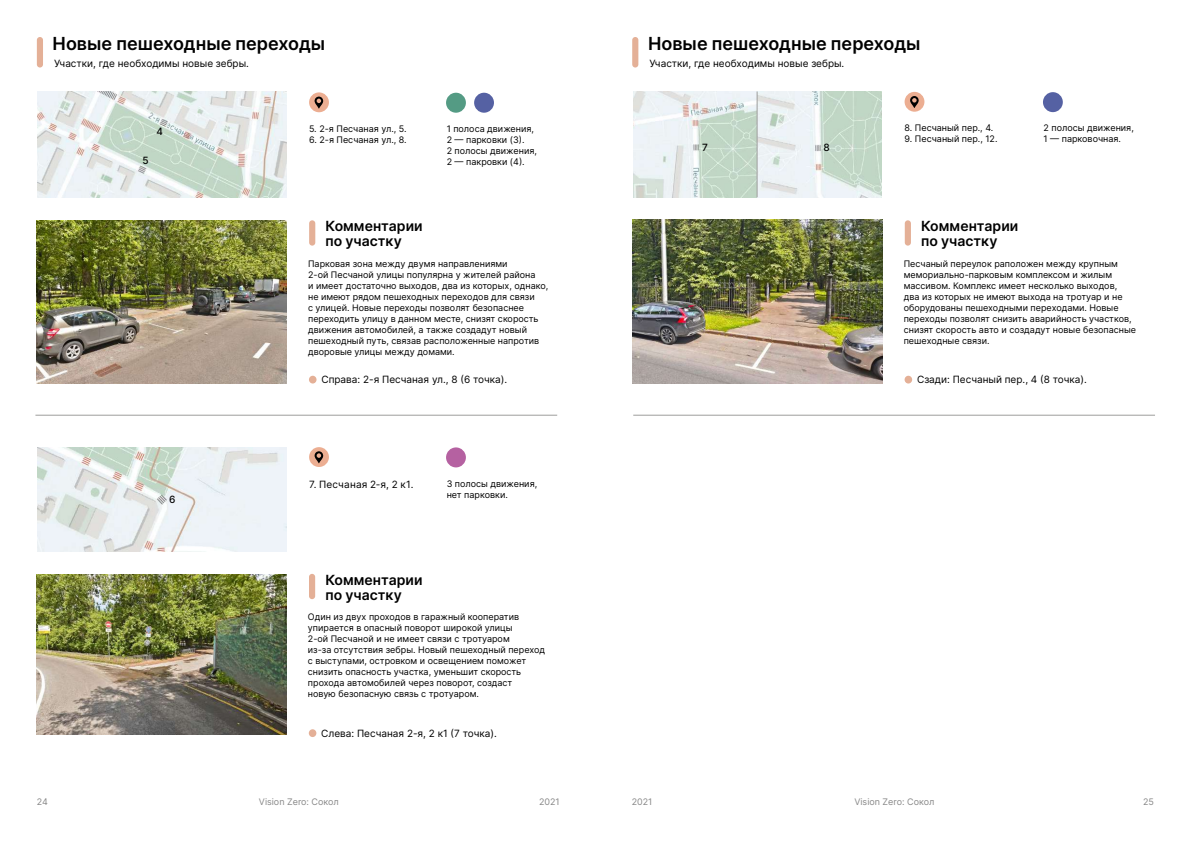
<style>
.page{position:relative;width:1191px;height:842px;background:#fff}
.page>*{position:absolute;margin:0;border:0;box-sizing:border-box;transform-origin:0 0}
.t1{font:600 18px "Inter";color:#000}
.t2{font:600 14px/15px "Inter";letter-spacing:.005em;color:#000}
.t3{font:10px "Inter";color:#000}
.t4{font:500 10px "Inter";color:#000}
.t5{font:9px/11px "Inter";color:#000}
.t6{font:9px "Inter";color:#878787}
</style>
<div class="page">
<img style="left:633px;top:220px;width:249px;height:163px">
<img style="left:37px;top:220px;width:249px;height:163px">
<img style="left:37px;top:575px;width:249px;height:160px">
<hr style="left:35px;top:415px;width:522px;height:1px;background:#9d9d9c">
<hr style="left:633px;top:415px;width:522px;height:1px;background:#9d9d9c">
<img style="left:633px;top:91px;width:248px;height:106px">
<img style="left:37px;top:92px;width:249px;height:105px">
<img style="left:37px;top:447px;width:249px;height:105px">
<div style="left:309px;top:92px;width:20px;height:20px;background:#ecae92;border-radius:50%"></div>
<svg style="left:314px;top:96px;width:9px;height:13px"></svg>
<div style="left:309px;top:447px;width:20px;height:20px;background:#ecae92;border-radius:50%"></div>
<svg style="left:314px;top:451px;width:9px;height:12px"></svg>
<div style="left:446px;top:447px;width:20px;height:20px;background:#b561a1;border-radius:50%"></div>
<div style="left:904px;top:92px;width:20px;height:20px;background:#ecae92;border-radius:50%"></div>
<svg style="left:910px;top:96px;width:9px;height:12px"></svg>
<div style="left:1043px;top:92px;width:19px;height:20px;background:#5561a3;border-radius:50%"></div>
<div style="left:446px;top:93px;width:20px;height:20px;background:#549b84;border-radius:50%"></div>
<div style="left:474px;top:93px;width:20px;height:20px;background:#5561a3;border-radius:50%"></div>
<hr style="left:756px;top:91px;width:1px;height:106px;background:#9d9d9c">
<div style="left:309px;top:220px;width:6px;height:26px;background:#e4b097;border-radius:3px"></div>
<div style="left:904px;top:220px;width:7px;height:26px;background:#e4b097;border-radius:3px"></div>
<div style="left:309px;top:574px;width:6px;height:25px;background:#e4b097;border-radius:3px"></div>
<div style="left:309px;top:376px;width:7px;height:7px;background:#e4b097;border-radius:50%"></div>
<div style="left:904px;top:376px;width:8px;height:7px;background:#e4b097;border-radius:50%"></div>
<div style="left:309px;top:729px;width:7px;height:8px;background:#e4b097;border-radius:50%"></div>
<div style="left:37px;top:37px;width:6px;height:31px;background:#e4b097;border-radius:3px"></div>
<div style="left:632px;top:37px;width:6px;height:31px;background:#e4b097;border-radius:3px"></div>
<h1 class="t1" style="left:53px;top:31px;width:274px">Новые пешеходные переходы</h1>
<h1 class="t1" style="left:648px;top:31px;width:274px">Новые пешеходные переходы</h1>
<p class="t3" style="left:54px;top:56px;width:196px">Участки, где необходимы новые зебры.</p>
<p class="t3" style="left:649px;top:56px;width:196px">Участки, где необходимы новые зебры.</p>
<p class="t4" style="left:142px;top:153px;width:8px">5</p>
<p class="t4" style="left:156px;top:124px;width:8px">4</p>
<p class="t4" style="left:169px;top:492px;width:8px">6</p>
<p class="t5" style="left:309px;top:123px;width:99px">5. 2-я Песчаная ул., 5.</p>
<p class="t5" style="left:309px;top:134px;width:99px">6. 2-я Песчаная ул., 8.</p>
<p class="t5" style="left:447px;top:123px;width:92px">1 полоса движения,<br>2 — парковки (3).<br>2 полосы движения,<br>2 — пакровки (4).</p>
<p class="t4" style="left:702px;top:140px;width:7px">7</p>
<p class="t4" style="left:823px;top:140px;width:8px">8</p>
<p class="t5" style="left:904px;top:122px;width:90px">8. Песчаный пер., 4.</p>
<p class="t5" style="left:904px;top:133px;width:94px">9. Песчаный пер., 12.</p>
<p class="t5" style="left:1043px;top:122px;width:92px">2 полосы движения,<br>1 — парковочная.</p>
<h2 class="t2" style="left:325px;top:218px;width:99px">Комментарии по участку</h2>
<h2 class="t2" style="left:921px;top:218px;width:99px">Комментарии по участку</h2>
<p class="t5" style="left:308px;top:258px;width:242px">Парковая зона между двумя направлениями<br>2-ой Песчаной улицы популярна у жителей района<br>и имеет достаточно выходов, два из которых, однако, не имеют рядом пешеходных переходов для связи<br>с улицей. Новые переходы позволят безопаснее переходить улицу в данном месте, снизят скорость движения автомобилей, а также создадут новый пешеходный путь, связав расположенные напротив дворовые улицы между домами.</p>
<p class="t5" style="left:903px;top:258px;width:234px">Песчаный переулок раположен между крупным мемориально-парковым комплексом и жилым массивом. Комплекс имеет несколько выходов,<br>два из которых не имеют выхода на тротуар и не оборудованы пешеходными переходами. Новые переходы позволят снизить аварийность участков, снизят скорость авто и создадут новые безопасные пешеходные связи.</p>
<p class="t3" style="left:321px;top:372px;width:187px">Справа: 2-я Песчаная ул., 8 (6 точка).</p>
<p class="t3" style="left:917px;top:372px;width:171px">Сзади: Песчаный пер., 4 (8 точка).</p>
<p class="t3" style="left:309px;top:477px;width:106px">7. Песчаная 2-я, 2 к1.</p>
<p class="t5" style="left:447px;top:478px;width:92px">3 полосы движения, нет парковки.</p>
<h2 class="t2" style="left:325px;top:572px;width:99px">Комментарии по участку</h2>
<p class="t5" style="left:308px;top:611px;width:239px">Один из двух проходов в гаражный кооператив упирается в опасный поворот широкой улицы<br>2-ой Песчаной и не имеет связи с тротуаром<br>из-за отсутствия зебры. Новый пешеходный переход с выступами, островком и освещением поможет снизить опасность участка, уменьшит скорость прохода автомобилей через поворот, создаст<br>новую безопасную связь с тротуаром.</p>
<p class="t3" style="left:321px;top:726px;width:177px">Слева: Песчаная 2-я, 2 к1 (7 точка).</p>
<p class="t6" style="left:37px;top:795px;width:13px">24</p>
<p class="t6" style="left:259px;top:795px;width:81px">Vision Zero: Сокол</p>
<p class="t6" style="left:539px;top:795px;width:22px">2021</p>
<p class="t6" style="left:632px;top:795px;width:22px">2021</p>
<p class="t6" style="left:854px;top:795px;width:81px">Vision Zero: Сокол</p>
<p class="t6" style="left:1143px;top:795px;width:12px">25</p>
</div>
